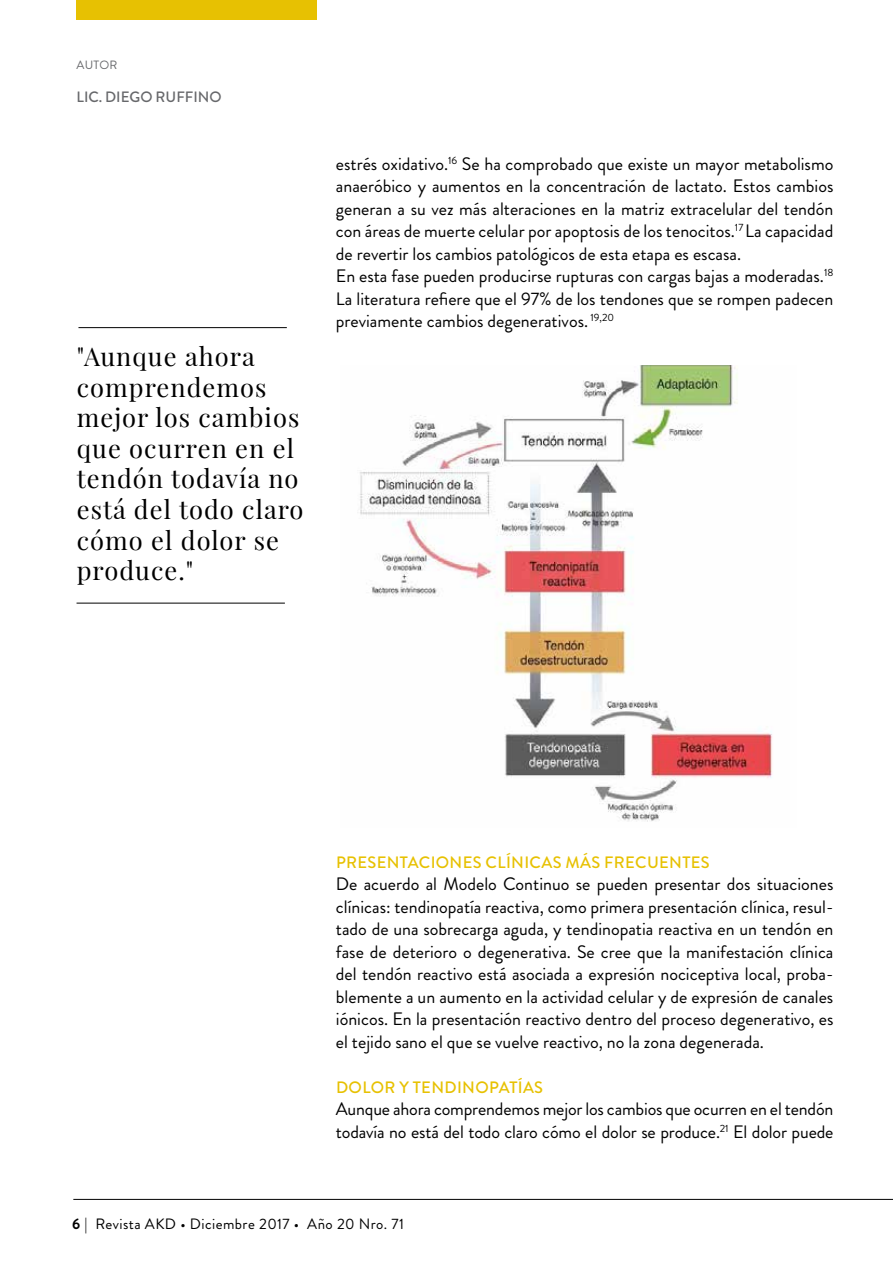
<style>
.page{position:relative;width:893px;height:1263px;background:#fff}
.page>*{position:absolute;margin:0;border:0;box-sizing:border-box;transform-origin:0 0}
.t1{font:25.5px/30.6px "Playfair Display";letter-spacing:.04em;color:#000}
.t2{font:18px/22.5px "Brandon Grotesque";color:#000}
.t3{font:500 16.5px "Brandon Grotesque";letter-spacing:.02em;color:#e7c102}
.t4{font:15px "Brandon Grotesque";letter-spacing:.03em;color:#000}
.t5{font:500 15px "Brandon Grotesque";color:#67686b}
.t6{font:12px "Brandon Grotesque";letter-spacing:.015em;color:#67686b}
.s1{font-weight:700}
</style>
<div class="page">
<hr style="left:73px;top:1199px;width:820px;height:1px;background:#000">
<div style="left:76px;top:0;width:241px;height:19px;background:#e7c102"></div>
<hr style="left:78px;top:327px;width:209px;height:1px;background:#000">
<hr style="left:77px;top:603px;width:208px;height:1px;background:#000">
<img style="left:360px;top:366px;width:412px;height:456px">
<p class="t6" style="left:77px;top:57px;width:42px">AUTOR</p>
<p class="t5" style="left:77px;top:87px;width:146px">LIC. DIEGO RUFFINO</p>
<h1 class="t1" style="left:77px;top:341px;width:228px">"Aunque ahora comprendemos mejor los cambios que ocurren en el tendón todavía no está del todo claro cómo el dolor se produce."</h1>
<p class="t2" style="left:336px;top:153px;width:499px">estrés oxidativo.<sup>16</sup> Se ha comprobado que existe un mayor metabolismo anaeróbico y aumentos en la concentración de lactato. Estos cambios generan a su vez más alteraciones en la matriz extracelular del tendón con áreas de muerte celular por apoptosis de los tenocitos.<sup>17</sup> La capacidad de revertir los cambios patológicos de esta etapa es escasa.<br>En esta fase pueden producirse rupturas con cargas bajas a moderadas.<sup>18<br></sup>La literatura refiere que el 97% de los tendones que se rompen padecen previamente cambios degenerativos. <sup>19,20</sup></p>
<p class="t3" style="left:336px;top:850px;width:375px">PRESENTACIONES CLÍNICAS MÁS FRECUENTES</p>
<p class="t2" style="left:336px;top:873px;width:499px;text-align:justify">De acuerdo al Modelo Continuo se pueden presentar dos situaciones clínicas: tendinopatía reactiva, como primera presentación clínica, resul&shy;tado de una sobrecarga aguda, y tendinopatia reactiva en un tendón en fase de deterioro o degenerativa. Se cree que la manifestación clínica del tendón reactivo está asociada a expresión nociceptiva local, proba&shy;blemente a un aumento en la actividad celular y de expresión de canales iónicos. En la presentación reactivo dentro del proceso degenerativo, es el tejido sano el que se vuelve reactivo, no la zona degenerada.</p>
<p class="t3" style="left:336px;top:1075px;width:209px">DOLOR Y TENDINOPATÍAS</p>
<p class="t2" style="left:336px;top:1098px;width:499px">Aunque ahora comprendemos mejor los cambios que ocurren en el tendón todavía no está del todo claro cómo el dolor se produce.<sup>21</sup> El dolor puede</p>
<p class="t4" style="left:72px;top:1213px;width:333px"><span class="s1">6</span> | Revista AKD • Diciembre 2017 • Año 20 Nro. 71</p>
</div>
